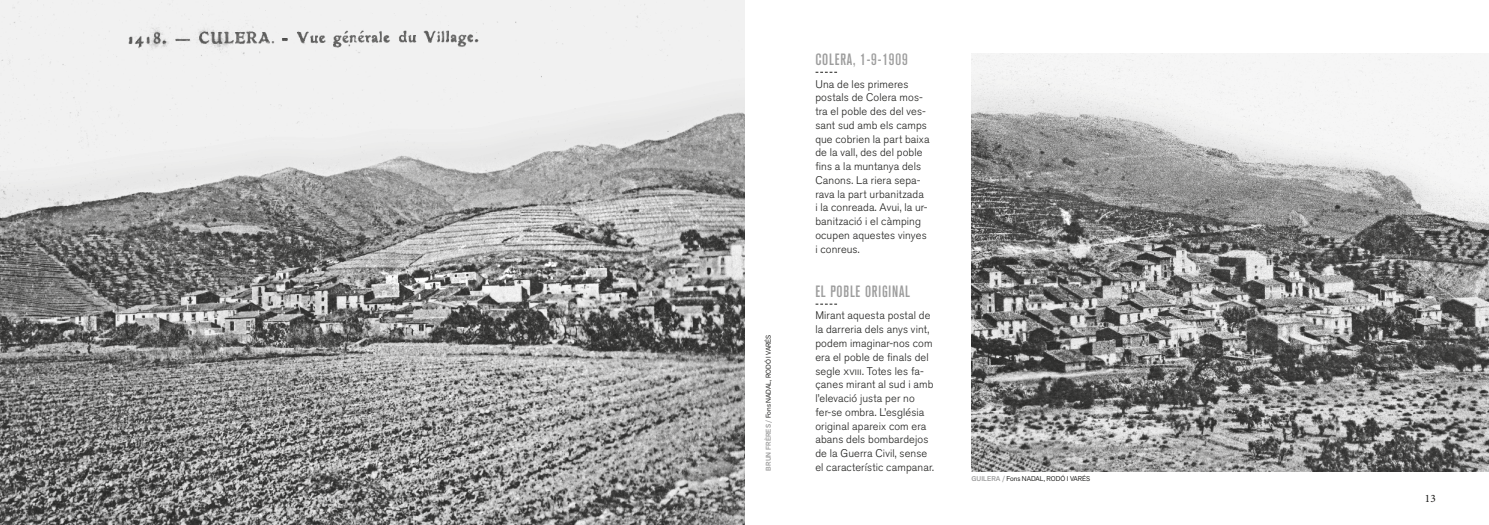
<style>
.page{position:relative;width:1489px;height:525px;background:#fff}
.page>*{position:absolute;margin:0;border:0;box-sizing:border-box;transform-origin:0 0}
.t1{font:500 condensed 16.25px "Akzidenz Grotesk BQ";letter-spacing:.05em;color:#9d9d9d}
.t2{font:11.25px "Minion Pro";color:#1d1d1b}
.t3{font:300 11px/13.8px "Akzidenz Grotesk BQ";letter-spacing:.01em;color:#1d1d1b}
.t4{font:6.88px "Akzid Grtsk Next";color:#1d1d1b}
.s1{font-weight:500;color:#9d9d9d}
.s2{font-family:"Akzidenz Grotesk BQ Light SC";font-weight:400}
</style>
<div class="page">
<img style="left:971px;top:53px;width:517px;height:418px">
<svg style="left:815px;top:303px;width:22px;height:1px"></svg>
<svg style="left:815px;top:72px;width:22px;height:1px"></svg>
<img style="left:0;top:0;width:744px;height:524px">
<p class="t4" style="left:764px;top:470px;width:137px;rotate:-90deg"><span class="s1">BRUN FRÈRES /</span> Fons NADAL, RODÓ I VARÉS</p>
<h1 class="t1" style="left:815px;top:50px;width:94px">COLERA, 1-9-1909</h1>
<p class="t3" style="left:815px;top:77px;width:116px">Una de les primeres postals de Colera mos&shy;tra el poble des del ves&shy;sant sud amb els camps que cobrien la part baixa de la vall, des del poble fins a la muntanya dels<br>Canons. La riera sepa&shy;rava la part urbanitzada<br>i la conreada. Avui, la ur&shy;banització i el càmping ocupen aquestes vinyes i conreus.</p>
<h1 class="t1" style="left:815px;top:281px;width:96px">EL POBLE ORIGINAL</h1>
<p class="t3" style="left:815px;top:309px;width:120px">Mirant aquesta postal de la darreria dels anys vint, podem imaginar-nos com era el poble de finals del segle <span class="s2">xviii</span>. Totes les fa&shy;çanes mirant al sud i amb l’elevació justa per no fer-se ombra. L’església original apareix com era abans dels bombardejos de la Guerra Civil, sense el característic campanar.</p>
<p class="t4" style="left:971px;top:473px;width:120px"><span class="s1">GUILERA /</span> Fons NADAL, RODÓ I VARÉS</p>
<p class="t2" style="left:1424px;top:491px;width:12px">13</p>
</div>
